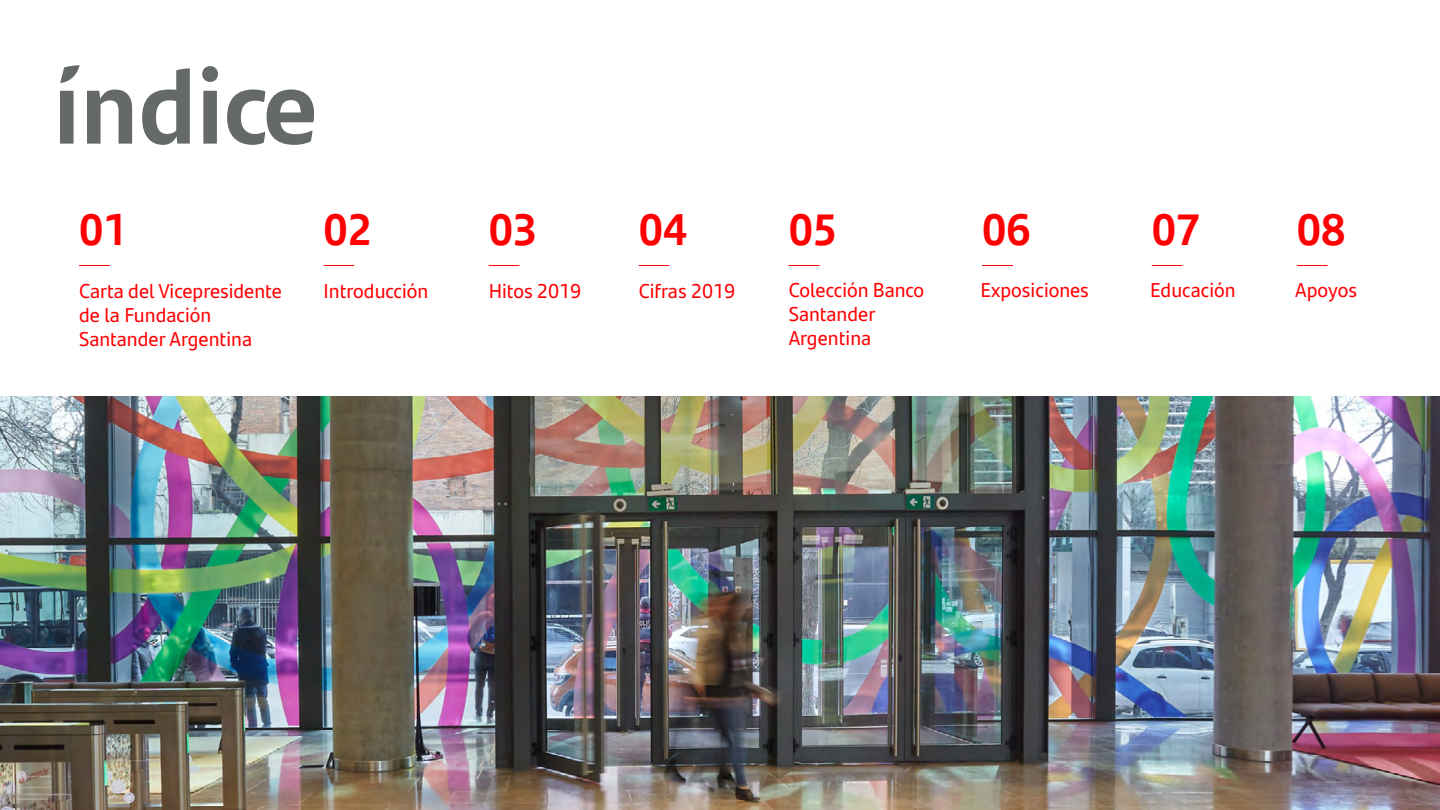
<style>
.page{position:relative;width:1440px;height:810px;background:#fff}
.page>*{position:absolute;margin:0;border:0;box-sizing:border-box;transform-origin:0 0}
.t1{font:700 105.9px "Santander Text W05";color:#666969}
.t2{font:700 44.1px "Santander Text W05";color:#ff0003}
.t3{font:20.1px/24.1px "Santander Text W05";color:#ff0003}
</style>
<div class="page">
<hr style="left:324px;top:265px;width:30px;height:1px;background:#ff0003">
<hr style="left:489px;top:265px;width:30px;height:1px;background:#ff0003">
<hr style="left:639px;top:265px;width:30px;height:1px;background:#ff0003">
<hr style="left:79px;top:265px;width:31px;height:1px;background:#ff0003">
<hr style="left:789px;top:265px;width:30px;height:1px;background:#ff0003">
<hr style="left:982px;top:265px;width:31px;height:1px;background:#ff0003">
<hr style="left:1152px;top:265px;width:30px;height:1px;background:#ff0003">
<hr style="left:1297px;top:265px;width:31px;height:1px;background:#ff0003">
<img style="left:0;top:396px;width:1440px;height:414px">
<h1 class="t1" style="left:53px;top:24px;width:267px">índice</h1>
<h2 class="t2" style="left:79px;top:195px;width:50px">01</h2>
<p class="t3" style="left:79px;top:277px;width:204px">Carta del Vicepresidente de la Fundación<br>Santander Argentina</p>
<h2 class="t2" style="left:324px;top:195px;width:50px">02</h2>
<p class="t3" style="left:324px;top:277px;width:106px">Introducción</p>
<h2 class="t2" style="left:489px;top:195px;width:50px">03</h2>
<p class="t3" style="left:489px;top:277px;width:94px">Hitos 2019</p>
<h2 class="t2" style="left:639px;top:195px;width:50px">04</h2>
<p class="t3" style="left:639px;top:277px;width:98px">Cifras 2019</p>
<h2 class="t2" style="left:789px;top:195px;width:50px">05</h2>
<p class="t3" style="left:789px;top:277px;width:137px">Colección Banco<br>Santander<br>Argentina</p>
<h2 class="t2" style="left:982px;top:195px;width:50px">06</h2>
<p class="t3" style="left:981px;top:277px;width:110px">Exposiciones</p>
<h2 class="t2" style="left:1152px;top:195px;width:50px">07</h2>
<p class="t3" style="left:1150px;top:277px;width:87px">Educación</p>
<h2 class="t2" style="left:1297px;top:195px;width:50px">08</h2>
<p class="t3" style="left:1295px;top:277px;width:63px">Apoyos</p>
</div>
